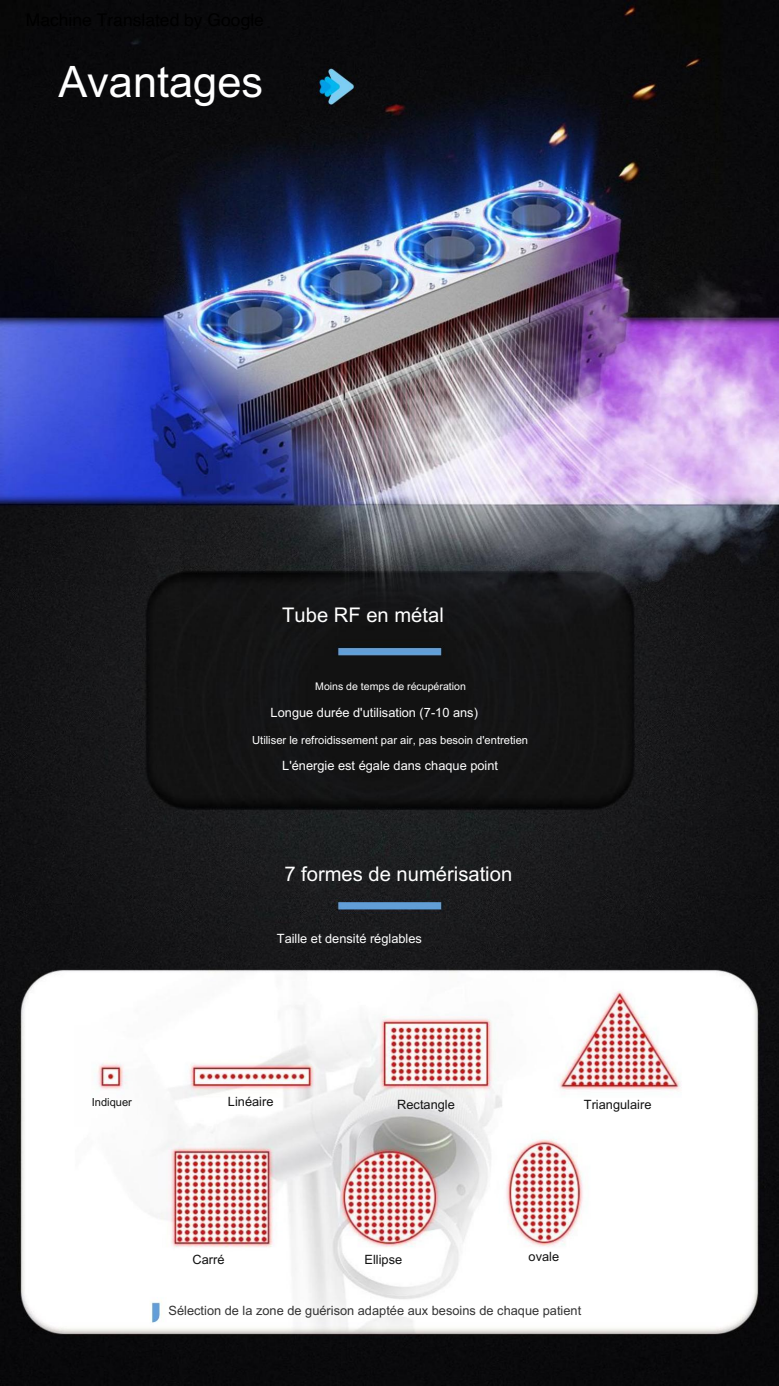
<style>
.page{position:relative;width:779px;height:1386px;background:#fff}
.page>*{position:absolute;margin:0;border:0;box-sizing:border-box;transform-origin:0 0}
.t1{font:43.31px "Arial";color:#fff}
.t2{font:20.21px "Arial";color:#fff}
.t3{font:12.78px "Arial";color:#fff}
.t4{font:12.78px "Arial";color:#333}
.t5{font:12.78px "Arial";color:#121212}
.t6{font:11.2px "Arial";color:#fff}
.t7{font:11.11px "Arial";color:#121212}
.t8{font:10.59px "Arial";color:#fff}
</style>
<div class="page">
<img style="left:0;top:0;width:779px;height:1385px">
<h1 class="t1" style="left:58px;top:52px;width:206px">Avantages</h1>
<h2 class="t2" style="left:282px;top:601px;width:163px">Tube RF en métal</h2>
<p class="t8" style="left:315px;top:679px;width:152px">Moins de temps de récupération</p>
<p class="t3" style="left:271px;top:703px;width:209px">Longue durée d'utilisation (7-10 ans)</p>
<p class="t6" style="left:252px;top:732px;width:277px">Utiliser le refroidissement par air, pas besoin d'entretien</p>
<p class="t3" style="left:282px;top:756px;width:217px">L'énergie est égale dans chaque point</p>
<h2 class="t2" style="left:284px;top:859px;width:229px">7 formes de numérisation</h2>
<p class="t3" style="left:277px;top:929px;width:147px">Taille et densité réglables</p>
<p class="t7" style="left:92px;top:1094px;width:42px">Indiquer</p>
<p class="t5" style="left:228px;top:1092px;width:47px">Linéaire</p>
<p class="t5" style="left:397px;top:1095px;width:59px">Rectangle</p>
<p class="t5" style="left:584px;top:1095px;width:69px">Triangulaire</p>
<p class="t5" style="left:192px;top:1250px;width:34px">Carré</p>
<p class="t5" style="left:364px;top:1250px;width:39px">Ellipse</p>
<p class="t5" style="left:528px;top:1247px;width:32px">ovale</p>
<p class="t4" style="left:169px;top:1301px;width:414px">Sélection de la zone de guérison adaptée aux besoins de chaque patient</p>
</div>
